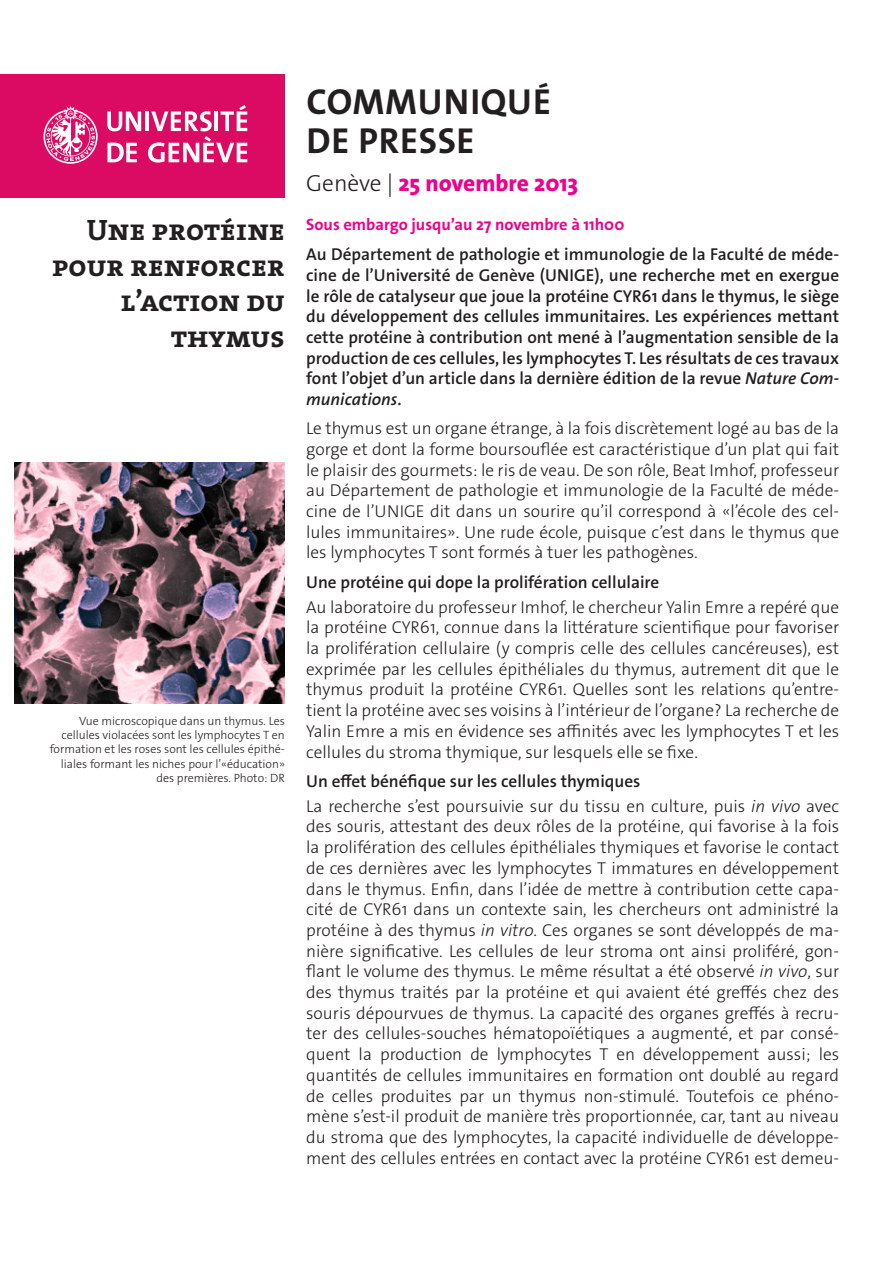
<style>
.page{position:relative;width:893px;height:1263px;background:#fff}
.page>*{position:absolute;margin:0;border:0;box-sizing:border-box;transform-origin:0 0}
._4__texte_courant{font:700 36.3px "The Sans Os F";letter-spacing:.02em;color:#231f20}
._1__grand_titre{font:29.7px/35.5px "The Serif HP7 Bld";color:#231f20;text-align:right}
._4__texte_courant-2{font:800 23.4px "The Sans Os F";color:#ed028c}
._4__texte_courant-3{font:300 17.25px/20.7px "The Sans Os F";color:#231f20;text-align:justify}
._4__texte_courant-4{font:600 17.25px/20.7px "The Sans Os F";color:#231f20;text-align:justify}
._4__texte_courant-5{font:700 16.5px "The Sans Os F";color:#ed028c}
._4__texte_courant-6{font:300 12px/14.4px "The Sans Os F";color:#231f20;text-align:right}
.s1{font-weight:300;color:#231f20}
.s2{font-style:italic}
</style>
<div class="page">
<div style="left:0;top:74px;width:285px;height:124px;background:#db0a62"></div>
<svg style="left:44px;top:106px;width:54px;height:58px"></svg>
<svg style="left:107px;top:111px;width:34px;height:20px"></svg>
<hr style="left:145px;top:111px;width:4px;height:20px;background:#fff">
<svg style="left:107px;top:143px;width:30px;height:19px"></svg>
<svg style="left:148px;top:105px;width:99px;height:58px"></svg>
<img style="left:14px;top:462px;width:271px;height:242px">
<p class="_4__texte_courant" style="left:306px;top:78px;width:246px">COMMUNIQUÉ</p>
<p class="_4__texte_courant" style="left:306px;top:117px;width:170px">DE PRESSE</p>
<p class="_4__texte_courant-2" style="left:306px;top:168px;width:274px"><span class="s1">Genève |</span> 25 novembre 2013</p>
<p class="_1__grand_titre" style="left:87px;top:212px;width:199px">Une protéine</p>
<p class="_4__texte_courant-5" style="left:306px;top:214px;width:320px">Sous embargo jusqu’au 27 novembre à 11h00</p>
<p class="_1__grand_titre" style="left:52px;top:248px;width:234px">pour renforcer l’action du</p>
<p class="_1__grand_titre" style="left:171px;top:319px;width:116px">thymus</p>
<p class="_4__texte_courant-4" style="left:306px;top:244px;width:534px">Au Département de pathologie et immunologie de la Faculté de méde&shy;cine de l’Université de Genève (UNIGE), une recherche met en exergue le rôle de catalyseur que joue la protéine CYR61 dans le thymus, le siège du développement des cellules immunitaires. Les expériences mettant cette protéine à contribution ont mené à l’augmentation sensible de la production de ces cellules, les lymphocytes T. Les résultats de ces travaux font l’objet d’un article dans la dernière édition de la revue <span class="s2">Nature Com&shy;munications</span>.</p>
<p class="_4__texte_courant-3" style="left:306px;top:418px;width:534px">Le thymus est un organe étrange, à la fois discrètement logé au bas de la gorge et dont la forme boursouflée est caractéristique d’un plat qui fait le plaisir des gourmets: le ris de veau. De son rôle, Beat Imhof, professeur au Département de pathologie et immunologie de la Faculté de méde&shy;cine de l’UNIGE dit dans un sourire qu’il correspond à «l’école des cel&shy;lules immunitaires». Une rude école, puisque c’est dans le thymus que les lymphocytes T sont formés à tuer les pathogènes.</p>
<p class="_4__texte_courant-4" style="left:306px;top:572px;width:355px">Une protéine qui dope la prolifération cellulaire</p>
<p class="_4__texte_courant-3" style="left:306px;top:597px;width:534px">Au laboratoire du professeur Imhof, le chercheur Yalin Emre a repéré que la protéine CYR61, connue dans la littérature scientifique pour favoriser la prolifération cellulaire (y compris celle des cellules cancéreuses), est exprimée par les cellules épithéliales du thymus, autrement dit que le thymus produit la protéine CYR61. Quelles sont les relations qu’entre&shy;tient la protéine avec ses voisins à l’intérieur de l’organe? La recherche de Yalin Emre a mis en évidence ses affinités avec les lymphocytes T et les cellules du stroma thymique, sur lesquels elle se fixe.</p>
<p class="_4__texte_courant-4" style="left:306px;top:771px;width:336px">Un effet bénéfique sur les cellules thymiques</p>
<p class="_4__texte_courant-3" style="left:306px;top:796px;width:534px">La recherche s’est poursuivie sur du tissu en culture, puis <span class="s2">in vivo</span> avec des souris, attestant des deux rôles de la protéine, qui favorise à la fois la prolifération des cellules épithéliales thymiques et favorise le contact de ces dernières avec les lymphocytes T immatures en développement dans le thymus. Enfin, dans l’idée de mettre à contribution cette capa&shy;cité de CYR61 dans un contexte sain, les chercheurs ont administré la protéine à des thymus <span class="s2">in vitro</span>. Ces organes se sont développés de ma&shy;nière significative. Les cellules de leur stroma ont ainsi proliféré, gon&shy;flant le volume des thymus. Le même résultat a été observé <span class="s2">in vivo</span>, sur des thymus traités par la protéine et qui avaient été greffés chez des souris dépourvues de thymus. La capacité des organes greffés à recru&shy;ter des cellules-souches hématopoïétiques a augmenté, et par consé&shy;quent la production de lymphocytes T en développement aussi; les quantités de cellules immunitaires en formation ont doublé au regard de celles produites par un thymus non-stimulé. Toutefois ce phéno&shy;mène s’est-il produit de manière très proportionnée, car, tant au niveau du stroma que des lymphocytes, la capacité individuelle de développe&shy;ment des cellules entrées en contact avec la protéine CYR61 est demeu-</p>
<p class="_4__texte_courant-6" style="left:50px;top:713px;width:237px">Vue microscopique dans un thymus. Les cellules violacées sont les lymphocytes T en formation et les roses sont les cellules épithé&shy;liales formant les niches pour l’«éducation» des premières. Photo: DR</p>
</div>
